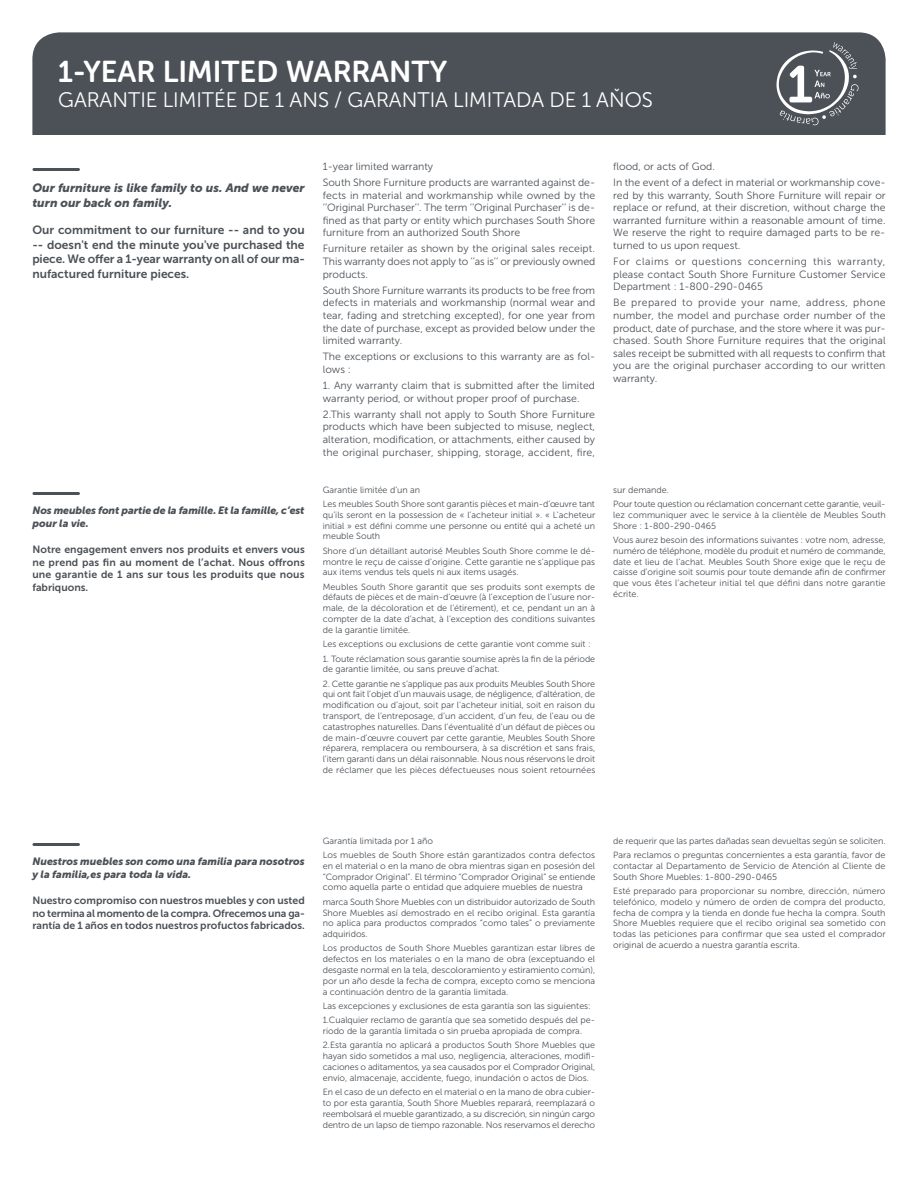
<style>
.page{position:relative;width:918px;height:1188px;background:#fff}
.page>*{position:absolute;margin:0;border:0;box-sizing:border-box;transform-origin:0 0}
.t1{font:30px "Museo Sans Rounded 700";color:#fff}
.t2{font:21px "Museo Sans Rounded 300";color:#fff}
.t3{font:12px/14.4px "Museo Sans 700";color:#4b5157;text-align:justify}
.t4{font:italic 12px/14.4px "Museo Sans 900";color:#4b5157}
.t5{font:10.5px/12.6px "Museo Sans 300";color:#4b5157;text-align:justify}
.t6{font:10.5px/12.6px "Museo Sans 700";color:#4b5157;text-align:justify}
.t7{font:italic 10.5px/12.6px "Museo Sans 900";color:#4b5157}
.t8{font:9px/10.8px "Museo Sans 300";color:#4b5157;text-align:justify}
</style>
<div class="page">
<div style="left:32px;top:32px;width:854px;height:103px;background:#4b5157"></div>
<svg style="left:777px;top:42px;width:82px;height:83px;background:#6c7075"></svg>
<hr style="left:34px;top:168px;width:44px;height:3px;background:#4b5157">
<hr style="left:34px;top:492px;width:44px;height:3px;background:#4b5157">
<hr style="left:34px;top:843px;width:44px;height:3px;background:#4b5157">
<h1 class="t1" style="left:58px;top:55px;width:390px">1-YEAR LIMITED WARRANTY</h1>
<h2 class="t2" style="left:58px;top:88px;width:596px">GARANTIE LIMITÉE DE 1 ANS / GARANTIA LIMITADA DE 1 AŇOS</h2>
<h3 class="t4" style="left:32px;top:181px;width:274px">Our furniture is like family to us. And we never turn our back on family.</h3>
<h3 class="t3" style="left:32px;top:223px;width:274px">Our commitment to our furniture -- and to you -- doesn't end the minute you've purchased the piece. We offer a 1-year warranty on all of our ma&shy;nufactured furniture pieces.</h3>
<p class="t7" style="left:32px;top:504px;width:274px">Nos meubles font partie de la famille. Et la famille, c’est pour la vie.</p>
<p class="t6" style="left:32px;top:543px;width:274px">Notre engagement envers nos produits et envers vous ne prend pas fin au moment de l’achat. Nous offrons une garantie de 1 ans sur tous les produits que nous fabriquons.</p>
<p class="t5" style="left:323px;top:158px;width:274px;line-height:16px">1-year limited warranty<br>South Shore Furniture products are warranted against de-</p>
<p class="t5" style="left:323px;top:189px;width:274px">fects in material and workmanship while owned by the ‘’Original Purchaser’’. The term ‘’Original Purchaser’’ is de&shy;fined as that party or entity which purchases South Shore furniture from an authorized South Shore</p>
<p class="t5" style="left:323px;top:243px;width:274px">Furniture retailer as shown by the original sales receipt.<br>This warranty does not apply to ‘’as is’’ or previously owned products.</p>
<p class="t5" style="left:323px;top:284px;width:274px">South Shore Furniture warrants its products to be free from defects in materials and workmanship (normal wear and tear, fading and stretching excepted), for one year from the date of purchase, except as provided below under the limited warranty.</p>
<p class="t5" style="left:323px;top:350px;width:274px">The exceptions or exclusions to this warranty are as fol&shy;lows :</p>
<p class="t5" style="left:323px;top:379px;width:274px">1. Any warranty claim that is submitted after the limited warranty period, or without proper proof of purchase.</p>
<p class="t5" style="left:323px;top:408px;width:274px">2.This warranty shall not apply to South Shore Furniture products which have been subjected to misuse, neglect, alteration, modification, or attachments, either caused by the original purchaser, shipping, storage, accident, fire,</p>
<p class="t8" style="left:323px;top:483px;width:274px;line-height:14.2px">Garantie limitée d’un an<br>Les meubles South Shore sont garantis pièces et main-d’œuvre tant</p>
<p class="t8" style="left:323px;top:509px;width:274px">qu’ils seront en la possession de « l’acheteur initial ». « L’acheteur initial » est défini comme une personne ou entité qui a acheté un meuble South</p>
<p class="t8" style="left:323px;top:545px;width:274px">Shore d’un détaillant autorisé Meubles South Shore comme le dé&shy;montre le reçu de caisse d’origine. Cette garantie ne s’applique pas aux items vendus tels quels ni aux items usagés.</p>
<p class="t8" style="left:323px;top:581px;width:274px">Meubles South Shore garantit que ses produits sont exempts de défauts de pièces et de main-d’œuvre (à l’exception de l’usure nor&shy;male, de la décoloration et de l’étirement), et ce, pendant un an à compter de la date d’achat, à l’exception des conditions suivantes de la garantie limitée.</p>
<p class="t8" style="left:323px;top:639px;width:269px">Les exceptions ou exclusions de cette garantie vont comme suit :</p>
<p class="t8" style="left:323px;top:653px;width:274px">1. Toute réclamation sous garantie soumise après la fin de la période de garantie limitée, ou sans preuve d’achat.</p>
<p class="t8" style="left:323px;top:678px;width:274px">2. Cette garantie ne s’applique pas aux produits Meubles South Shore qui ont fait l’objet d’un mauvais usage, de négligence, d’altération, de modification ou d’ajout, soit par l’acheteur initial, soit en raison du transport, de l’entreposage, d’un accident, d’un feu, de l’eau ou de catastrophes naturelles. Dans l’éventualité d’un défaut de pièces ou de main-d’œuvre couvert par cette garantie, Meubles South Shore réparera, remplacera ou remboursera, à sa discrétion et sans frais, l’item garanti dans un délai raisonnable. Nous nous réservons le droit de réclamer que les pièces défectueuses nous soient retournées</p>
<p class="t5" style="left:613px;top:158px;width:274px;line-height:16px">flood, or acts of God.<br>In the event of a defect in material or workmanship cove-</p>
<p class="t5" style="left:613px;top:189px;width:274px">red by this warranty, South Shore Furniture will repair or replace or refund, at their discretion, without charge the warranted furniture within a reasonable amount of time.<br>We reserve the right to require damaged parts to be re&shy;turned to us upon request.</p>
<p class="t5" style="left:613px;top:255px;width:274px">For claims or questions concerning this warranty, please contact South Shore Furniture Customer Service Department : 1-800-290-0465</p>
<p class="t5" style="left:613px;top:297px;width:274px">Be prepared to provide your name, address, phone number, the model and purchase order number of the product, date of purchase, and the store where it was pur&shy;chased. South Shore Furniture requires that the original sales receipt be submitted with all requests to confirm that you are the original purchaser according to our written warranty.</p>
<p class="t8" style="left:613px;top:483px;width:274px;line-height:14.2px">sur demande.<br>Pour toute question ou réclamation concernant cette garantie, veuil-</p>
<p class="t8" style="left:613px;top:509px;width:274px">lez communiquer avec le service à la clientèle de Meubles South<br>Shore : 1-800-290-0465</p>
<p class="t8" style="left:613px;top:535px;width:274px">Vous aurez besoin des informations suivantes : votre nom, adresse, numéro de téléphone, modèle du produit et numéro de commande, date et lieu de l’achat. Meubles South Shore exige que le reçu de caisse d’origine soit soumis pour toute demande afin de confirmer que vous êtes l’acheteur initial tel que défini dans notre garantie écrite.</p>
<p class="t7" style="left:32px;top:855px;width:274px">Nuestros muebles son como una familia para nosotros y la familia,es para toda la vida.</p>
<p class="t6" style="left:32px;top:894px;width:274px">Nuestro compromiso con nuestros muebles y con usted no termina al momento de la compra. Ofrecemos una ga&shy;rantía de 1 años en todos nuestros profuctos fabricados.</p>
<p class="t8" style="left:323px;top:834px;width:274px;line-height:14.2px">Garantía limitada por 1 año<br>Los muebles de South Shore están garantizados contra defectos</p>
<p class="t8" style="left:323px;top:860px;width:274px">en el material o en la mano de obra mientras sigan en posesión del “Comprador Original”. El término “Comprador Original” se entiende como aquella parte o entidad que adquiere muebles de nuestra</p>
<p class="t8" style="left:323px;top:896px;width:274px">marca South Shore Muebles con un distribuidor autorizado de South Shore Muebles así demostrado en el recibo original. Esta garantía no aplica para productos comprados “como tales” o previamente adquiridos.</p>
<p class="t8" style="left:323px;top:943px;width:274px">Los productos de South Shore Muebles garantizan estar libres de defectos en los materiales o en la mano de obra (exceptuando el desgaste normal en la tela, descoloramiento y estiramiento común), por un año desde la fecha de compra, excepto como se menciona a continuación dentro de la garantía limitada.</p>
<p class="t8" style="left:323px;top:999px;width:274px;line-height:14.2px">Las excepciones y exclusiones de esta garantía son las siguientes:<br>1.Cualquier reclamo de garantía que sea sometido después del pe-</p>
<p class="t8" style="left:323px;top:1024px;width:274px;line-height:14.2px">riodo de la garantía limitada o sin prueba apropiada de compra.<br>2.Esta garantía no aplicará a productos South Shore Muebles que</p>
<p class="t8" style="left:323px;top:1051px;width:274px">hayan sido sometidos a mal uso, negligencia, alteraciones, modifi&shy;caciones o aditamentos, ya sea causados por el Comprador Original, envío, almacenaje, accidente, fuego, inundación o actos de Dios.</p>
<p class="t8" style="left:323px;top:1087px;width:274px">En el caso de un defecto en el material o en la mano de obra cubier&shy;to por esta garantía, South Shore Muebles reparará, reemplazará o reembolsará el mueble garantizado, a su discreción, sin ningún cargo dentro de un lapso de tiempo razonable. Nos reservamos el derecho</p>
<p class="t8" style="left:613px;top:834px;width:274px;line-height:14.2px">de requerir que las partes dañadas sean devueltas según se soliciten.<br>Para reclamos o preguntas concernientes a esta garantía, favor de</p>
<p class="t8" style="left:613px;top:860px;width:274px">contactar al Departamento de Servicio de Atención al Cliente de<br>South Shore Muebles: 1-800-290-0465</p>
<p class="t8" style="left:613px;top:886px;width:274px">Esté preparado para proporcionar su nombre, dirección, número telefónico, modelo y número de orden de compra del producto, fecha de compra y la tienda en donde fue hecha la compra. South Shore Muebles requiere que el recibo original sea sometido con todas las peticiones para confirmar que sea usted el comprador original de acuerdo a nuestra garantía escrita.</p>
</div>
